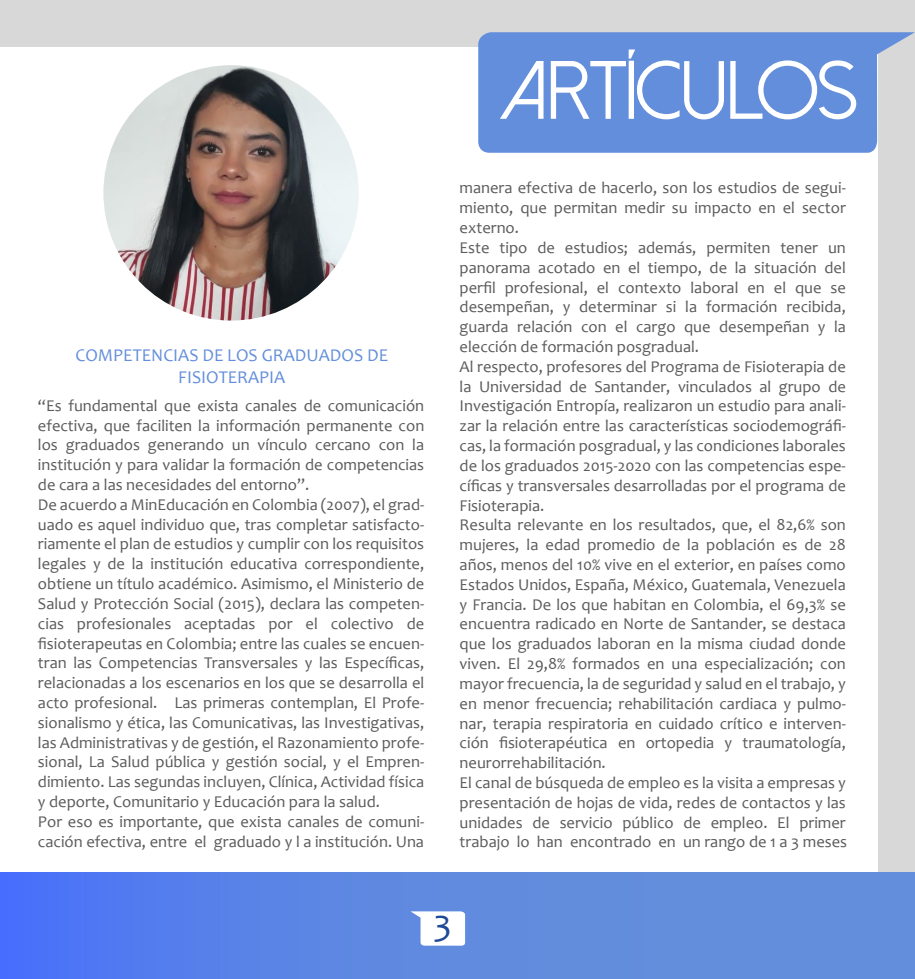
<style>
.page{position:relative;width:915px;height:979px;background:#fff}
.page>*{position:absolute;margin:0;border:0;box-sizing:border-box;transform-origin:0 0}
.t1{font:82.35px "Dolce Vita";color:#fff}
.t2{font:37.5px "Candara";color:#1f4999}
.t3{font:18px/21.6px "Candara";color:#638edb;text-align:center}
.t4{font:16.5px/19.8px "Candara";color:#5b5b5b}
</style>
<div class="page">
<div style="left:0;top:0;width:914px;height:872px;background:#d8d8d8"></div>
<div style="left:0;top:47px;width:876px;height:825px;background:#fff"></div>
<div style="left:0;top:872px;width:914px;height:106px;background:linear-gradient(to right,#5078f2,#6995d4)"></div>
<svg style="left:410px;top:911px;width:55px;height:34px"></svg>
<svg style="left:478px;top:32px;width:436px;height:121px;fill:#638edb"></svg>
<img style="left:103px;top:65px;width:255px;height:255px;border-radius:128px">
<p class="t3" style="left:75px;top:344px;width:314px">COMPETENCIAS DE LOS GRADUADOS DE<br>FISIOTERAPIA</p>
<p class="t4" style="left:38px;top:395px;width:387px">“Es fundamental que exista canales de comunicación efectiva, que faciliten la información permanente con los graduados generando un vínculo cercano con la institución y para validar la formación de competencias de cara a las necesidades del entorno”.<br>De acuerdo a MinEducación en Colombia (2007), el grad&shy;uado es aquel individuo que, tras completar satisfacto&shy;riamente el plan de estudios y cumplir con los requisitos legales y de la institución educativa correspondiente, obtiene un título académico. Asimismo, el Ministerio de Salud y Protección Social (2015), declara las competen&shy;cias profesionales aceptadas por el colectivo de fisioterapeutas en Colombia; entre las cuales se encuen&shy;tran las Competencias Transversales y las Específicas, relacionadas a los escenarios en los que se desarrolla el acto profesional. Las primeras contemplan, El Profe&shy;sionalismo y ética, las Comunicativas, las Investigativas, las Administrativas y de gestión, el Razonamiento profe&shy;sional, La Salud pública y gestión social, y el Empren&shy;dimiento. Las segundas incluyen, Clínica, Actividad física y deporte, Comunitario y Educación para la salud.<br>Por eso es importante, que exista canales de comuni&shy;cación efectiva, entre el graduado y l a institución. Una</p>
<h1 class="t1" style="left:499px;top:49px;width:359px">ARTÍCULOS</h1>
<p class="t4" style="left:459px;top:178px;width:389px">manera efectiva de hacerlo, son los estudios de segui&shy;miento, que permitan medir su impacto en el sector externo.<br>Este tipo de estudios; además, permiten tener un panorama acotado en el tiempo, de la situación del perfil profesional, el contexto laboral en el que se desempeñan, y determinar si la formación recibida, guarda relación con el cargo que desempeñan y la elección de formación posgradual.<br>Al respecto, profesores del Programa de Fisioterapia de la Universidad de Santander, vinculados al grupo de Investigación Entropía, realizaron un estudio para anali&shy;zar la relación entre las características sociodemográfi&shy;cas, la formación posgradual, y las condiciones laborales de los graduados 2015-2020 con las competencias espe&shy;cíficas y transversales desarrolladas por el programa de Fisioterapia.<br>Resulta relevante en los resultados, que, el 82,6% son mujeres, la edad promedio de la población es de 28 años, menos del 10% vive en el exterior, en países como Estados Unidos, España, México, Guatemala, Venezuela y Francia. De los que habitan en Colombia, el 69,3% se encuentra radicado en Norte de Santander, se destaca que los graduados laboran en la misma ciudad donde viven. El 29,8% formados en una especialización; con mayor frecuencia, la de seguridad y salud en el trabajo, y en menor frecuencia; rehabilitación cardiaca y pulmo&shy;nar, terapia respiratoria en cuidado crítico e interven&shy;ción fisioterapéutica en ortopedia y traumatología, neurorrehabilitación.<br>El canal de búsqueda de empleo es la visita a empresas y presentación de hojas de vida, redes de contactos y las unidades de servicio público de empleo. El primer trabajo lo han encontrado en un rango de 1 a 3 meses</p>
<h2 class="t2" style="left:433px;top:899px;width:20px">3</h2>
</div>
